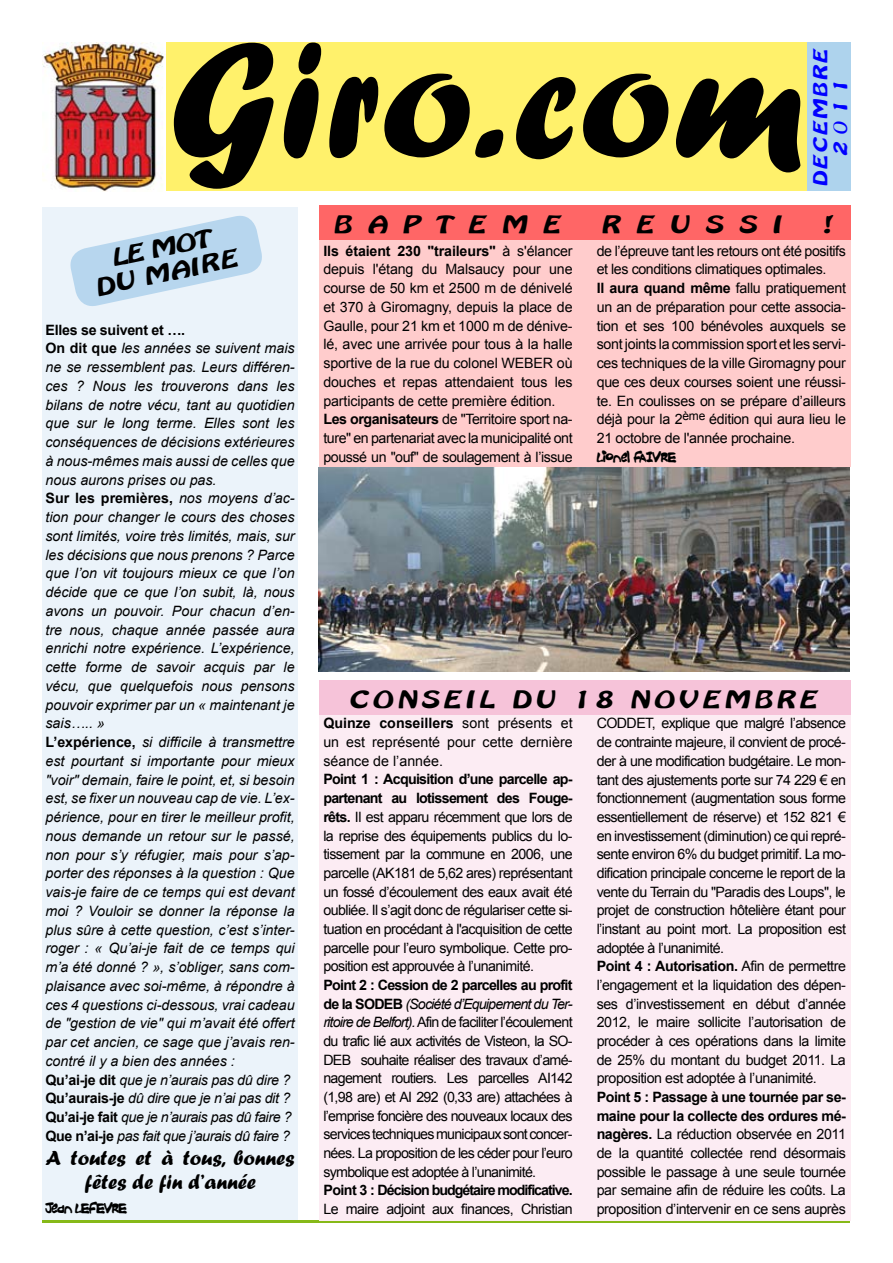
<style>
.page{position:relative;width:893px;height:1263px;background:#fff}
.page>*{position:absolute;margin:0;border:0;box-sizing:border-box;transform-origin:0 0}
.t1{font:171px "Forte";letter-spacing:.005em;color:#000}
.t2{font:21px/25.2px "BATAVIA";letter-spacing:.26em;color:#000;text-align:center}
.t3{font:21px/24px "Forte";color:#000;text-align:center}
.t4{font:16.5px/19.8px "BATAVIA";color:#00f;text-align:center}
.t5{font:14.25px/18.8px "Arial";letter-spacing:-.03em;color:#000;text-align:justify}
.t6{font:italic 14.25px/18.8px "Arial";color:#000}
.t7{font:14.25px/18.8px "Arial";letter-spacing:-.01em;color:#000}
.t8{font:700 14.25px "Arial";letter-spacing:-.07em;color:#000}
.t9{font:14.25px "Croobie";color:#000}
.t10{font:14.25px "Croobie";letter-spacing:-.02em;color:#000}
.s1{font-weight:700;font-style:normal}
.s2{font-weight:700}
.s3{font-style:italic}
</style>
<div class="page">
<div style="left:166px;top:43px;width:641px;height:148px;background:#fff16b"></div>
<div style="left:43px;top:207px;width:255px;height:1014px;background:#ebf3fa"></div>
<svg style="left:70px;top:216px;width:192px;height:90px"></svg>
<div style="left:807px;top:43px;width:43px;height:148px;background:#aed3ed"></div>
<div style="left:319px;top:239px;width:531px;height:228px;background:#fcc"></div>
<img style="left:43px;top:43px;width:121px;height:148px">
<hr style="left:43px;top:1220px;width:807px;height:3px;background:#86b918">
<div style="left:319px;top:206px;width:531px;height:34px;background:#f66"></div>
<div style="left:319px;top:712px;width:531px;height:508px;background:#fcecf3"></div>
<div style="left:319px;top:680px;width:531px;height:34px;background:#f6c3d9"></div>
<img style="left:319px;top:467px;width:531px;height:205px">
<h1 class="t1" style="left:169px;top:1px;width:637px">Giro.com</h1>
<p class="t4" style="left:810px;top:185px;width:139px;rotate:-90deg">DECEMBRE<br>2011</p>
<h2 class="t2" style="left:90px;top:249px;width:145px;rotate:-12deg">Le MOT<br>du maire</h2>
<p class="t6" style="left:45px;top:320px;width:251px"><span class="s1">Elles se suivent et ….<br>On dit que</span> les années se suivent mais ne se ressemblent pas. Leurs différen&shy;ces ? Nous les trouverons dans les bilans de notre vécu, tant au quotidien que sur le long terme. Elles sont les conséquences de décisions extérieures à nous-mêmes mais aussi de celles que nous aurons prises ou pas.<br><span class="s1">Sur les premières,</span> nos moyens d’ac&shy;tion pour changer le cours des choses sont limités, voire très limités, mais, sur les décisions que nous prenons ? Parce que l’on vit toujours mieux ce que l’on décide que ce que l’on subit, là, nous avons un pouvoir. Pour chacun d’en&shy;tre nous, chaque année passée aura enrichi notre expérience. L’expérience, cette forme de savoir acquis par le vécu, que quelquefois nous pensons pouvoir exprimer par un « maintenant je sais….. »<br><span class="s1">L’expérience,</span> si difficile à transmettre est pourtant si importante pour mieux "voir" demain, faire le point, et, si besoin est, se fixer un nouveau cap de vie. L’ex&shy;périence, pour en tirer le meilleur profit, nous demande un retour sur le passé, non pour s’y réfugier, mais pour s’ap&shy;porter des réponses à la question : Que vais-je faire de ce temps qui est devant moi ? Vouloir se donner la réponse la plus sûre à cette question, c’est s’inter&shy;roger : « Qu’ai-je fait de ce temps qui m’a été donné ? », s’obliger, sans com&shy;plaisance avec soi-même, à répondre à ces 4 questions ci-dessous, vrai cadeau de "gestion de vie" qui m’avait été offert par cet ancien, ce sage que j’avais ren&shy;contré il y a bien des années :<br><span class="s1">Qu’ai-je dit</span> que je n’aurais pas dû dire ?<br><span class="s1">Qu’aurais-je</span> dû dire que je n’ai pas dit ?<br><span class="s1">Qu’ai-je fait</span> que je n’aurais pas dû faire ?<br><span class="s1">Que n’ai-je</span> pas fait que j’aurais dû faire ?</p>
<h2 class="t3" style="left:45px;top:1145px;width:251px">A toutes et à tous, bonnes fêtes de fin d’année</h2>
<p class="t10" style="left:45px;top:1199px;width:83px">Jean LEFEVRE</p>
<h2 class="t2" style="left:335px;top:210px;width:229px">BAPTEME</h2>
<h2 class="t2" style="left:603px;top:210px;width:30px">REU</h2>
<h2 class="t2" style="left:707px;top:210px;width:77px">SSI</h2>
<h2 class="t2" style="left:825px;top:210px;width:11px">!</h2>
<p class="t7" style="left:323px;top:241px;width:251px"><span class="s2">Ils étaient 230 "traileurs"</span> à s'élancer depuis l'étang du Malsaucy pour une course de 50 km et 2500 m de dénivelé et 370 à Giromagny, depuis la place de Gaulle, pour 21 km et 1000 m de dénive&shy;lé, avec une arrivée pour tous à la halle sportive de la rue du colonel WEBER où douches et repas attendaient tous les participants de cette première édition.<br><span class="s2">Les organisateurs</span> de ''Territoire sport na&shy;ture'' en partenariat avec la municipalité ont poussé un "ouf" de soulagement à l’issue</p>
<p class="t5" style="left:597px;top:241px;width:251px;text-align:left">de l’épreuve tant les retours ont été positifs et les conditions climatiques optimales.<br><span class="s2">Il aura quand même</span> fallu pratiquement un an de préparation pour cette associa&shy;tion et ses 100 bénévoles auxquels se sont joints la commission sport et les servi&shy;ces techniques de la ville Giromagny pour que ces deux courses soient une réussi&shy;te. En coulisses on se prépare d’ailleurs déjà pour la 2<sup>ème</sup> édition qui aura lieu le 21 octobre de l'année prochaine.</p>
<p class="t9" style="left:597px;top:449px;width:80px">Lionel FAIVRE</p>
<h2 class="t2" style="left:351px;top:685px;width:185px">CONSEI L DU</h2>
<h2 class="t2" style="left:575px;top:685px;width:225px">18 NOVEMBRE</h2>
<p class="t5" style="left:323px;top:714px;width:251px"><span class="s2">Quinze conseillers</span> sont présents et un est représenté pour cette dernière séance de l’année.</p>
<p class="t5" style="left:323px;top:770px;width:251px"><span class="s2">Point 1 : Acquisition d’une parcelle ap&shy;partenant au lotissement des Fouge&shy;rêts.</span> Il est apparu récemment que lors de la reprise des équipements publics du lo&shy;tissement par la commune en 2006, une parcelle (AK181 de 5,62 ares) représentant un fossé d’écoulement des eaux avait été oubliée. Il s’agit donc de régulariser cette si&shy;tuation en procédant à l'acquisition de cette parcelle pour l’euro symbolique. Cette pro&shy;position est approuvée à l’unanimité.</p>
<p class="t5" style="left:323px;top:976px;width:251px"><span class="s2">Point 2 : Cession de 2 parcelles au profit de la SODEB</span> <span class="s3">(Société d’Equipement du Ter&shy;ritoire de Belfort).</span> Afin de faciliter l’écoulement du trafic lié aux activités de Visteon, la SO-DEB souhaite réaliser des travaux d’amé&shy;nagement routiers. Les parcelles AI142 (1,98 are) et AI 292 (0,33 are) attachées à l’emprise foncière des nouveaux locaux des services techniques municipaux sont concer&shy;nées. La proposition de les céder pour l’euro symbolique est adoptée à l’unanimité.</p>
<p class="t8" style="left:323px;top:1181px;width:251px">Point 3 : Décision budgétaire modificative.</p>
<p class="t5" style="left:323px;top:1200px;width:251px">Le maire adjoint aux finances, Christian</p>
<p class="t5" style="left:597px;top:714px;width:251px;text-align:left">CODDET, explique que malgré l’absence de contrainte majeure, il convient de procé&shy;der à une modification budgétaire. Le mon&shy;tant des ajustements porte sur 74 229 € en fonctionnement (augmentation sous forme essentiellement de réserve) et 152 821 € en investissement (diminution) ce qui repré&shy;sente environ 6% du budget primitif. La mo&shy;dification principale concerne le report de la vente du Terrain du "Paradis des Loups", le projet de construction hôtelière étant pour l’instant au point mort. La proposition est adoptée à l’unanimité.<br><span class="s2">Point 4 : Autorisation.</span> Afin de permettre l’engagement et la liquidation des dépen&shy;ses d’investissement en début d’année 2012, le maire sollicite l’autorisation de procéder à ces opérations dans la limite de 25% du montant du budget 2011. La proposition est adoptée à l’unanimité.</p>
<p class="t5" style="left:597px;top:1088px;width:251px"><span class="s2">Point 5 : Passage à une tournée par se&shy;maine pour la collecte des ordures mé&shy;nagères.</span> La réduction observée en 2011 de la quantité collectée rend désormais possible le passage à une seule tournée par semaine afin de réduire les coûts. La proposition d’intervenir en ce sens auprès</p>
</div>
